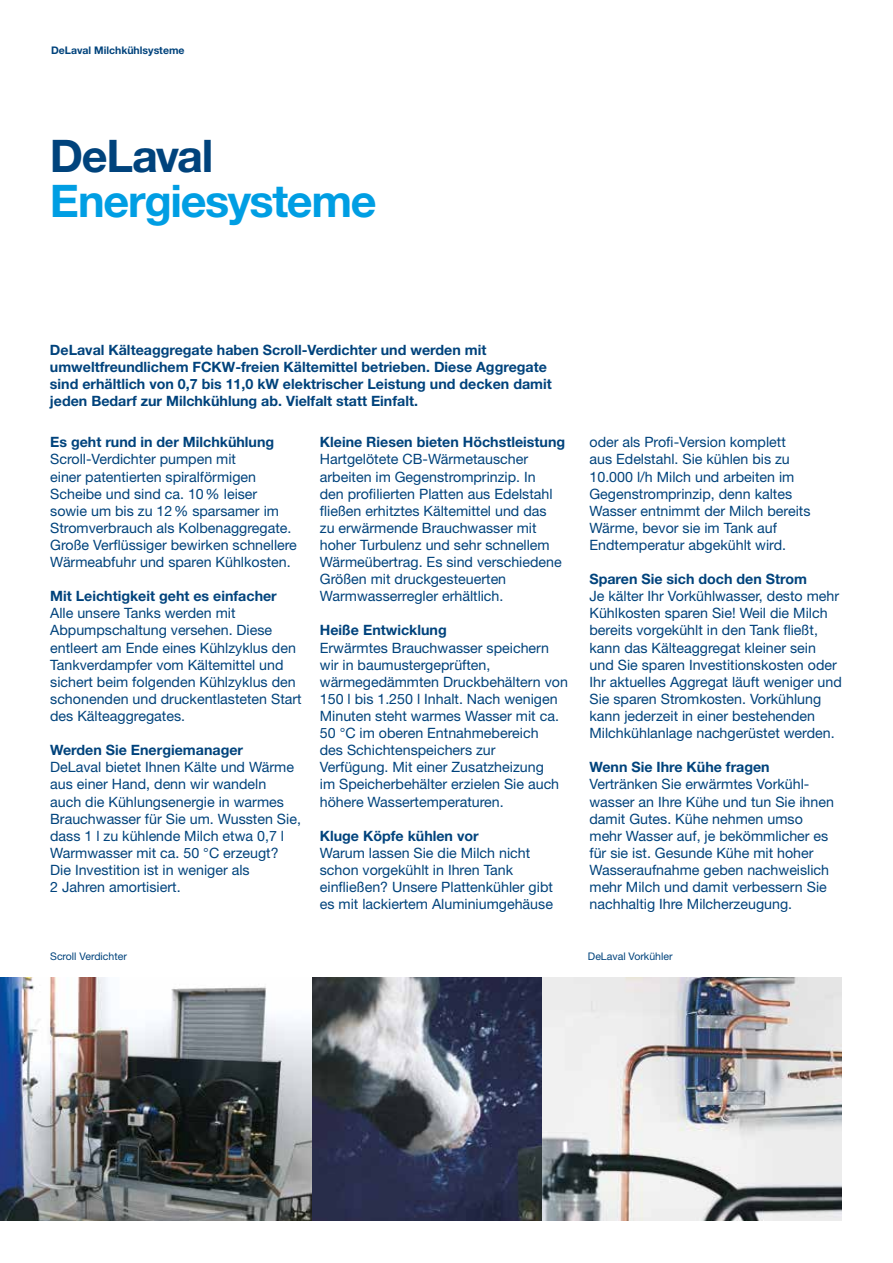
<style>
.page{position:relative;width:893px;height:1263px;background:#fff}
.page>*{position:absolute;margin:0;border:0;box-sizing:border-box;transform-origin:0 0}
.t1{font:700 45px "Helvetica Neue LT Std";letter-spacing:-.03em;color:#009ee3}
.t2{font:700 45px "Helvetica Neue LT Std";letter-spacing:-.03em;color:#00437c}
.t3{font:14.25px/17.1px "Helvetica Neue LT Std";color:#00437c}
.t4{font:700 14.25px/17.1px "Helvetica Neue LT Std";color:#00437c}
.t5{font:10.5px "Helvetica Neue LT Std";color:#00437c}
.t6{font:700 10.5px "Helvetica Neue LT Std";color:#00437c}
</style>
<div class="page">
<img style="left:329px;top:977px;width:512px;height:243px">
<img style="left:0;top:977px;width:329px;height:243px">
<p class="t6" style="left:51px;top:44px;width:135px">DeLaval Milchkühlsysteme</p>
<h1 class="t2" style="left:50px;top:128px;width:165px">DeLaval</h1>
<h1 class="t1" style="left:50px;top:173px;width:328px">Energiesysteme</h1>
<p class="t4" style="left:50px;top:341px;width:503px">DeLaval Kälteaggregate haben Scroll-Verdichter und werden mit umweltfreundlichem FCKW-freien Kältemittel betrieben. Diese Aggregate sind erhältlich von 0,7 bis 11,0 kW elektrischer Leistung und decken damit jeden Bedarf zur Milchkühlung ab. Vielfalt statt Einfalt.</p>
<p class="t4" style="left:50px;top:433px;width:226px">Es geht rund in der Milchkühlung</p>
<p class="t3" style="left:50px;top:451px;width:248px">Scroll-Verdichter pumpen mit<br>einer patentierten spiralförmigen Scheibe und sind ca. 10% leiser sowie um bis zu 12% sparsamer im Stromverbrauch als Kolbenaggregate.<br>Große Verflüssiger bewirken schnellere Wärmeabfuhr und sparen Kühlkosten.</p>
<p class="t4" style="left:50px;top:587px;width:228px">Mit Leichtigkeit geht es einfacher</p>
<p class="t3" style="left:50px;top:604px;width:253px">Alle unsere Tanks werden mit Abpumpschaltung versehen. Diese entleert am Ende eines Kühlzyklus den Tankverdampfer vom Kältemittel und sichert beim folgenden Kühlzyklus den schonenden und druckentlasteten Start des Kälteaggregates.</p>
<p class="t4" style="left:50px;top:741px;width:194px">Werden Sie Energiemanager</p>
<p class="t3" style="left:50px;top:758px;width:252px">DeLaval bietet Ihnen Kälte und Wärme aus einer Hand, denn wir wandeln auch die Kühlungsenergie in warmes Brauchwasser für Sie um. Wussten Sie, dass 1 l zu kühlende Milch etwa 0,7 l Warmwasser mit ca. 50 °C erzeugt?<br>Die Investition ist in weniger als<br>2 Jahren amortisiert.</p>
<p class="t4" style="left:320px;top:433px;width:247px">Kleine Riesen bieten Höchstleistung</p>
<p class="t3" style="left:320px;top:451px;width:243px">Hartgelötete CB-Wärmetauscher arbeiten im Gegenstromprinzip. In den profilierten Platten aus Edelstahl fließen erhitztes Kältemittel und das zu erwärmende Brauchwasser mit hoher Turbulenz und sehr schnellem Wärmeübertrag. Es sind verschiedene Größen mit druckgesteuerten Warmwasserregler erhältlich.</p>
<p class="t4" style="left:320px;top:621px;width:128px">Heiße Entwicklung</p>
<p class="t3" style="left:320px;top:639px;width:250px">Erwärmtes Brauchwasser speichern wir in baumustergeprüften, wärmegedämmten Druckbehältern von 150 l bis 1.250 l Inhalt. Nach wenigen Minuten steht warmes Wasser mit ca.<br>50 °C im oberen Entnahmebereich<br>des Schichtenspeichers zur<br>Verfügung. Mit einer Zusatzheizung<br>im Speicherbehälter erzielen Sie auch höhere Wassertemperaturen.</p>
<p class="t4" style="left:320px;top:827px;width:160px">Kluge Köpfe kühlen vor</p>
<p class="t3" style="left:320px;top:844px;width:235px">Warum lassen Sie die Milch nicht schon vorgekühlt in Ihren Tank einfließen? Unsere Plattenkühler gibt es mit lackiertem Aluminiumgehäuse</p>
<p class="t3" style="left:589px;top:433px;width:222px">oder als Profi-Version komplett aus Edelstahl. Sie kühlen bis zu<br>10.000 l/h Milch und arbeiten im<br>Gegenstromprinzip, denn kaltes<br>Wasser entnimmt der Milch bereits<br>Wärme, bevor sie im Tank auf<br>Endtemperatur abgekühlt wird.</p>
<p class="t4" style="left:589px;top:570px;width:219px">Sparen Sie sich doch den Strom</p>
<p class="t3" style="left:589px;top:587px;width:254px">Je kälter Ihr Vorkühlwasser, desto mehr Kühlkosten sparen Sie! Weil die Milch bereits vorgekühlt in den Tank fließt, kann das Kälteaggregat kleiner sein und Sie sparen Investitionskosten oder Ihr aktuelles Aggregat läuft weniger und Sie sparen Stromkosten. Vorkühlung kann jederzeit in einer bestehenden Milchkühlanlage nachgerüstet werden.</p>
<p class="t4" style="left:589px;top:758px;width:182px">Wenn Sie Ihre Kühe fragen</p>
<p class="t3" style="left:589px;top:775px;width:246px">Vertränken Sie erwärmtes Vorkühl&shy;wasser an Ihre Kühe und tun Sie ihnen damit Gutes. Kühe nehmen umso mehr Wasser auf, je bekömmlicher es für sie ist. Gesunde Kühe mit hoher Wasseraufnahme geben nachweislich mehr Milch und damit verbessern Sie nachhaltig Ihre Milcherzeugung.</p>
<p class="t5" style="left:50px;top:950px;width:78px">Scroll Verdichter</p>
<p class="t5" style="left:588px;top:950px;width:86px">DeLaval Vorkühler</p>
</div>
